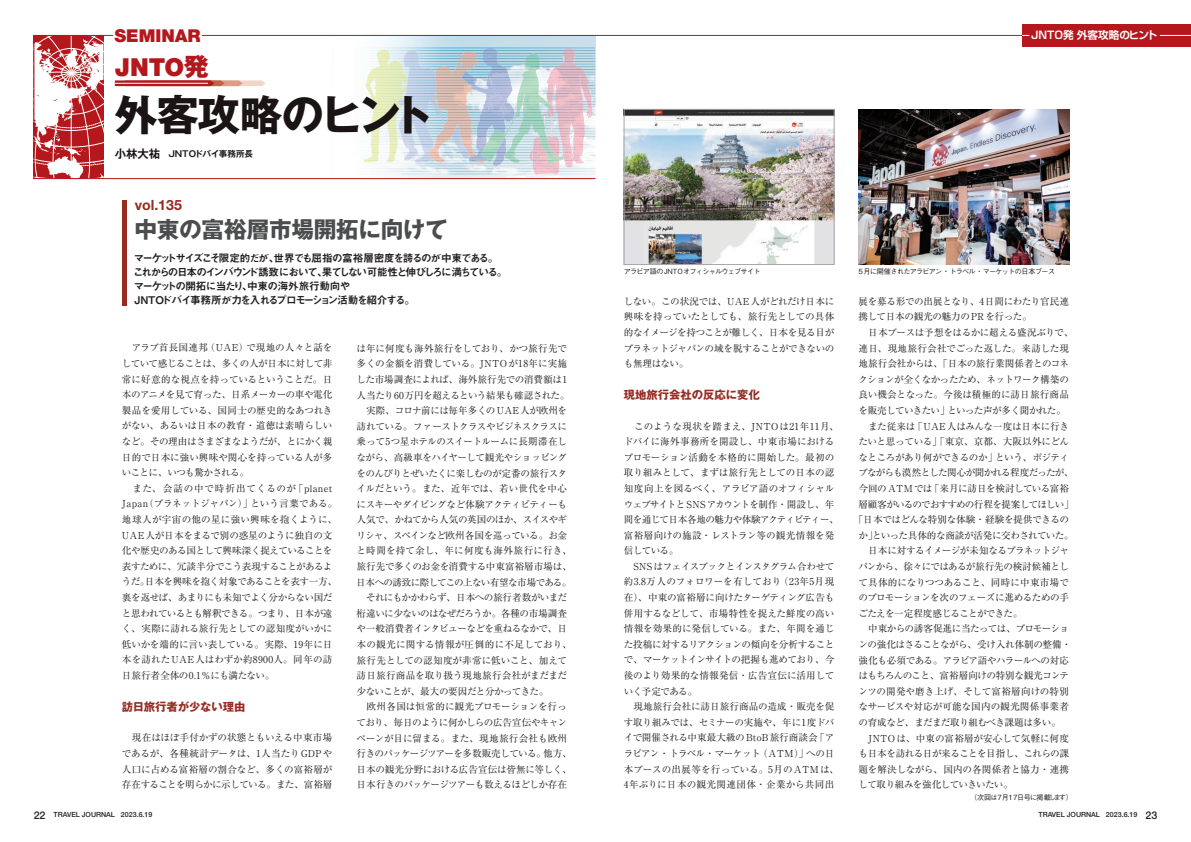
<style>
.page{position:relative;width:1191px;height:842px;background:#fff}
.page>*{position:absolute;margin:0;border:0;box-sizing:border-box;transform-origin:0 0}
.t1{font:700 42.5px "Gothic MB101 Pro";letter-spacing:-.04em;color:#1a1415}
.t2{font:900 24.8px "Helvetica Neue";color:#b4181d}
.t3{font:700 22.7px "Gothic MB101 Pro";letter-spacing:-.015em;color:#4b4c4d}
.t4{font:900 17.7px "Helvetica Neue";color:#b4181d}
.t5{font:700 14.2px "Helvetica Neue";color:#962c22}
.t6{font:700 11.3px "Gothic MB101 Pro";color:#962c22}
.t7{font:10.6px/14.2px "Midashi Go Pro MB31";letter-spacing:-.12em;color:#231f20}
.t8{font:700 10.6px "Shin Go Pro De";color:#fff}
.t9{font:9.6px/15.6px "Ryumin Pro";letter-spacing:-.035em;color:#231f20}
.t10{font:9.6px/15.6px "Ryumin Pro";letter-spacing:-.015em;color:#231f20}
.t11{font:9.6px "Ryumin Pro";letter-spacing:-.075em;color:#231f20}
.t12{font:9.6px "Ryumin Pro";letter-spacing:-.055em;color:#231f20}
.t13{font:9.6px "Ryumin Pro";letter-spacing:-.06em;color:#231f20}
.t14{font:9.6px "Ryumin Pro";letter-spacing:-.01em;color:#231f20}
.t15{font:9.6px "Ryumin Pro";color:#231f20}
.t16{font:9.6px "Ryumin Pro";letter-spacing:-.09em;color:#231f20}
.t17{font:9.6px "Ryumin Pro";letter-spacing:.005em;color:#231f20}
.t18{font:9.6px "Ryumin Pro";letter-spacing:-.065em;color:#231f20}
.t19{font:9.6px "Ryumin Pro";letter-spacing:.025em;color:#231f20}
.t20{font:9.6px "Ryumin Pro";letter-spacing:-.005em;color:#231f20}
.t21{font:700 8.5px "Gothic MB101 Pro De";color:#1a1415}
.t22{font:500 7.1px "Gothic BBB Pro";letter-spacing:-.1em;color:#231f20}
.t23{font:500 7.1px "Helvetica Neue";color:#231f20}
.t24{font:500 7.1px "Gothic BBB Pro";letter-spacing:-.06em;color:#231f20}
.s1{font-family:"Gothic MB101 Pro";font-weight:800}
.s2{font-size:11.3px}
.s3{font-size:10.6px}
</style>
<div class="page">
<hr style="left:122px;top:200px;width:4px;height:105px;background:#962c22">
<svg style="left:33px;top:35px;width:1037px;height:144px"></svg>
<hr style="left:113px;top:34px;width:89px;height:3px;background:#fff">
<div style="left:1022px;top:24px;width:169px;height:23px;background:#b4181d"></div>
<img style="left:626px;top:111px;width:206px;height:152px">
<div style="left:624px;top:109px;width:210px;height:156px;border:1px solid #a8a9ad"></div>
<img style="left:858px;top:109px;width:211px;height:156px">
<h3 class="t4" style="left:114px;top:25px;width:88px">SEMINAR</h3>
<h2 class="t2" style="left:115px;top:52px;width:95px">JNTO<span class="s1">発</span></h2>
<h1 class="t1" style="left:115px;top:80px;width:320px">外客攻略のヒント</h1>
<p class="t21" style="left:115px;top:147px;width:140px"><span class="s2">小林大祐</span> JNTOドバイ事務所長</p>
<h3 class="t5" style="left:135px;top:196px;width:49px">vol.135</h3>
<h3 class="t3" style="left:134px;top:211px;width:315px">中東の富裕層市場開拓に向けて</h3>
<p class="t7" style="left:133px;top:249px;width:375px">マーケットサイズこそ限定的だが、世界でも屈指の富裕層密度を誇るのが中東である。これからの日本のインバウンド誘致において、果てしない可能性と伸びしろに満ちている。マーケットの開拓に当たり、中東の海外旅行動向や<br>JNTOドバイ事務所が力を入れるプロモーション活動を紹介する。</p>
<p class="t9" style="left:122px;top:339px;width:217px">　アラブ首長国連邦（UAE）で現地の人々と話をしていて感じることは、多くの人が日本に対して非常に好意的な視点を持っているということだ。日本のアニメを見て育った、日系メーカーの車や電化製品を愛用している、国同士の歴史的なあつれきがない、あるいは日本の教育・道徳は素晴らしいなど。その理由はさまざまなようだが、とにかく親日的で日本に強い興味や関心を持っている人が多いことに、いつも驚かされる。<br>　また、会話の中で時折出てくるのが「planet<br>Japan（プラネットジャパン）」という言葉である。地球人が宇宙の他の星に強い興味を抱くように、<br>UAE人が日本をまるで別の惑星のように独自の文化や歴史のある国として興味深く捉えていることを表すために、冗談半分でこう表現することがあるようだ。日本を興味を抱く対象であることを表す一方、裏を返せば、あまりにも未知でよく分からない国だと思われているとも解釈できる。つまり、日本が遠く、実際に訪れる旅行先としての認知度がいかに低いかを端的に言い表している。実際、19年に日本を訪れたUAE人はわずか約8900人。同年の訪日旅行者全体の0.1％にも満たない。</p>
<p class="t6" style="left:122px;top:697px;width:125px">訪日旅行者が少ない理由</p>
<p class="t9" style="left:122px;top:729px;width:212px;text-align:justify">　現在はほぼ手付かずの状態ともいえる中東市場であるが、各種統計データは、1人当たりGDPや人口に占める富裕層の割合など、多くの富裕層が存在することを明らかに示している。また、富裕層</p>
<p class="t9" style="left:356px;top:340px;width:217px">は年に何度も海外旅行をしており、かつ旅行先で多くの金額を消費している。JNTOが18年に実施した市場調査によれば、海外旅行先での消費額は1人当たり60万円を超えるという結果も確認された。　実際、コロナ前には毎年多くのUAE人が欧州を訪れている。ファーストクラスやビジネスクラスに乗って5つ星ホテルのスイートルームに長期滞在しながら、高級車をハイヤーして観光やショッピングをのんびりとぜいたくに楽しむのが定番の旅行スタイルだという。また、近年では、若い世代を中心にスキーやダイビングなど体験アクティビティーも人気で、かねてから人気の英国のほか、スイスやギリシャ、スペインなど欧州各国を巡っている。お金と時間を持て余し、年に何度も海外旅行に行き、旅行先で多くのお金を消費する中東富裕層市場は、日本への誘致に際してこの上ない有望な市場である。　それにもかかわらず、日本への旅行者数がいまだ桁違いに少ないのはなぜだろうか。各種の市場調査や一般消費者インタビューなどを重ねるなかで、日本の観光に関する情報が圧倒的に不足しており、旅行先としての認知度が非常に低いこと、加えて訪日旅行商品を取り扱う現地旅行会社がまだまだ少ないことが、最大の要因だと分かってきた。<br>　欧州各国は恒常的に観光プロモーションを行っており、毎日のように何かしらの広告宣伝やキャンペーンが目に留まる。また、現地旅行会社も欧州行きのパッケージツアーを多数販売している。他方、日本の観光分野における広告宣伝は皆無に等しく、日本行きのパッケージツアーも数えるほどしか存在</p>
<p class="t8" style="left:1031px;top:27px;width:128px">JNTO発 外客攻略のヒント</p>
<p class="t22" style="left:624px;top:265px;width:138px">アラビア語のJNTO オフィシャルウェブサイト</p>
<p class="t22" style="left:858px;top:265px;width:198px">5月に開催されたアラビアン・トラベル・マーケットの日本ブース</p>
<p class="t9" style="left:624px;top:293px;width:212px;text-align:justify">しない。この状況では、UAE人がどれだけ日本に興味を持っていたとしても、旅行先としての具体的なイメージを持つことが難しく、日本を見る目がプラネットジャパンの域を脱することができないのも無理はない。</p>
<p class="t6" style="left:624px;top:385px;width:138px">現地旅行会社の反応に変化</p>
<p class="t10" style="left:624px;top:417px;width:217px">　このような現状を踏まえ、JNTOは21年11月、ドバイに海外事務所を開設し、中東市場におけるプロモーション活動を本格的に開始した。最初の取り組みとして、まずは旅行先としての日本の認知度向上を図るべく、アラビア語のオフィシャルウェブサイトと SNS アカウントを制作・開設し、年間を通じて日本各地の魅力や体験アクティビティー、富裕層向けの施設・レストラン等の観光情報を発信している。<br>　SNS はフェイスブックとインスタグラム合わせて約3.8万人のフォロワーを有しており（23年5月現在）、中東の富裕層に向けたターゲティング広告も併用するなどして、市場特性を捉えた鮮度の高い情報を効果的に発信している。また、年間を通じた投稿に対するリアクションの傾向を分析することで、マーケットインサイトの把握も進めており、今後のより効果的な情報発信・広告宣伝に活用していく予定である。<br>　現地旅行会社に訪日旅行商品の造成・販売を促す取り組みでは、セミナーの実施や、年に1度ドバイで開催される中東最大級のBtoB旅行商談会「アラビアン・トラベル・マーケット（ATM）」への日本ブースの出展等を行っている。5月のATMは、<br>4年ぶりに日本の観光関連団体・企業から共同出</p>
<p class="t9" style="left:858px;top:293px;width:212px">展を募る形での出展となり、4日間にわたり官民連</p>
<p class="t9" style="left:858px;top:308px;width:175px">携して日本の観光の魅力の PR を行った。</p>
<p class="t9" style="left:858px;top:324px;width:217px">　日本ブースは予想をはるかに超える盛況ぶりで、</p>
<p class="t14" style="left:858px;top:340px;width:212px">連日、現地旅行会社でごった返した。来訪した現</p>
<p class="t17" style="left:858px;top:356px;width:212px">地旅行会社からは、「日本の旅行業関係者とのコネ</p>
<p class="t13" style="left:858px;top:372px;width:212px">クションが全くなかったため、ネットワーク構築の</p>
<p class="t10" style="left:858px;top:386px;width:212px">良い機会となった。今後は積極的に訪日旅行商品</p>
<p class="t11" style="left:858px;top:403px;width:209px">を販売していきたい」といった声が多く聞かれた。</p>
<p class="t10" style="left:858px;top:418px;width:212px">　また従来は「UAE人はみんな一度は日本に行き</p>
<p class="t9" style="left:858px;top:433px;width:212px">たいと思っている」「東京、京都、大阪以外にどん</p>
<p class="t9" style="left:858px;top:449px;width:212px">なところがあり何ができるのか」という、ポジティ</p>
<p class="t11" style="left:858px;top:465px;width:217px">ブながらも漠然とした関心が聞かれる程度だったが、</p>
<p class="t9" style="left:858px;top:480px;width:212px">今回の ATM では「来月に訪日を検討している富裕</p>
<p class="t16" style="left:858px;top:496px;width:217px">層顧客がいるのでおすすめの行程を提案してほしい」</p>
<p class="t9" style="left:853px;top:511px;width:217px">「日本ではどんな特別な体験・経験を提供できるの</p>
<p class="t9" style="left:858px;top:527px;width:217px">か」といった具体的な商談が活発に交わされていた。</p>
<p class="t12" style="left:858px;top:543px;width:212px">　日本に対するイメージが未知なるプラネットジャ</p>
<p class="t13" style="left:858px;top:559px;width:212px">パンから、徐々にではあるが旅行先の検討候補とし</p>
<p class="t15" style="left:858px;top:574px;width:212px">て具体的になりつつあること、同時に中東市場で</p>
<p class="t12" style="left:858px;top:590px;width:212px">のプロモーションを次のフェーズに進めるための手</p>
<p class="t11" style="left:858px;top:606px;width:166px">ごたえを一定程度感じることができた。</p>
<p class="t11" style="left:858px;top:621px;width:212px">　中東からの誘客促進に当たっては、プロモーショ</p>
<p class="t9" style="left:858px;top:636px;width:214px">ンの強化はさることながら、受け入れ体制の整備・</p>
<p class="t18" style="left:858px;top:652px;width:212px">強化も必須である。アラビア語やハラールへの対応</p>
<p class="t12" style="left:858px;top:668px;width:212px">はもちろんのこと、富裕層向けの特別な観光コンテ</p>
<p class="t15" style="left:858px;top:684px;width:212px">ンツの開発や磨き上げ、そして富裕層向けの特別</p>
<p class="t20" style="left:858px;top:699px;width:212px">なサービスや対応が可能な国内の観光関係事業者</p>
<p class="t9" style="left:858px;top:714px;width:204px">の育成など、まだまだ取り組むべき課題は多い。</p>
<p class="t19" style="left:858px;top:730px;width:212px">　JNTOは、中東の富裕層が安心して気軽に何度</p>
<p class="t9" style="left:858px;top:745px;width:212px">も日本を訪れる日が来ることを目指し、これらの課</p>
<p class="t14" style="left:858px;top:762px;width:212px">題を解決しながら、国内の各関係者と協力・連携</p>
<p class="t11" style="left:858px;top:777px;width:156px">して取り組みを強化していきいたい。</p>
<p class="t24" style="left:970px;top:792px;width:104px">（次回は7月17日号に掲載します）</p>
<p class="t23" style="left:34px;top:810px;width:120px"><span class="s3">22</span> TRAVEL JOURNAL 2023.6.19</p>
<p class="t23" style="left:1038px;top:810px;width:120px">TRAVEL JOURNAL 2023.6.19 <span class="s3">23</span></p>
</div>
